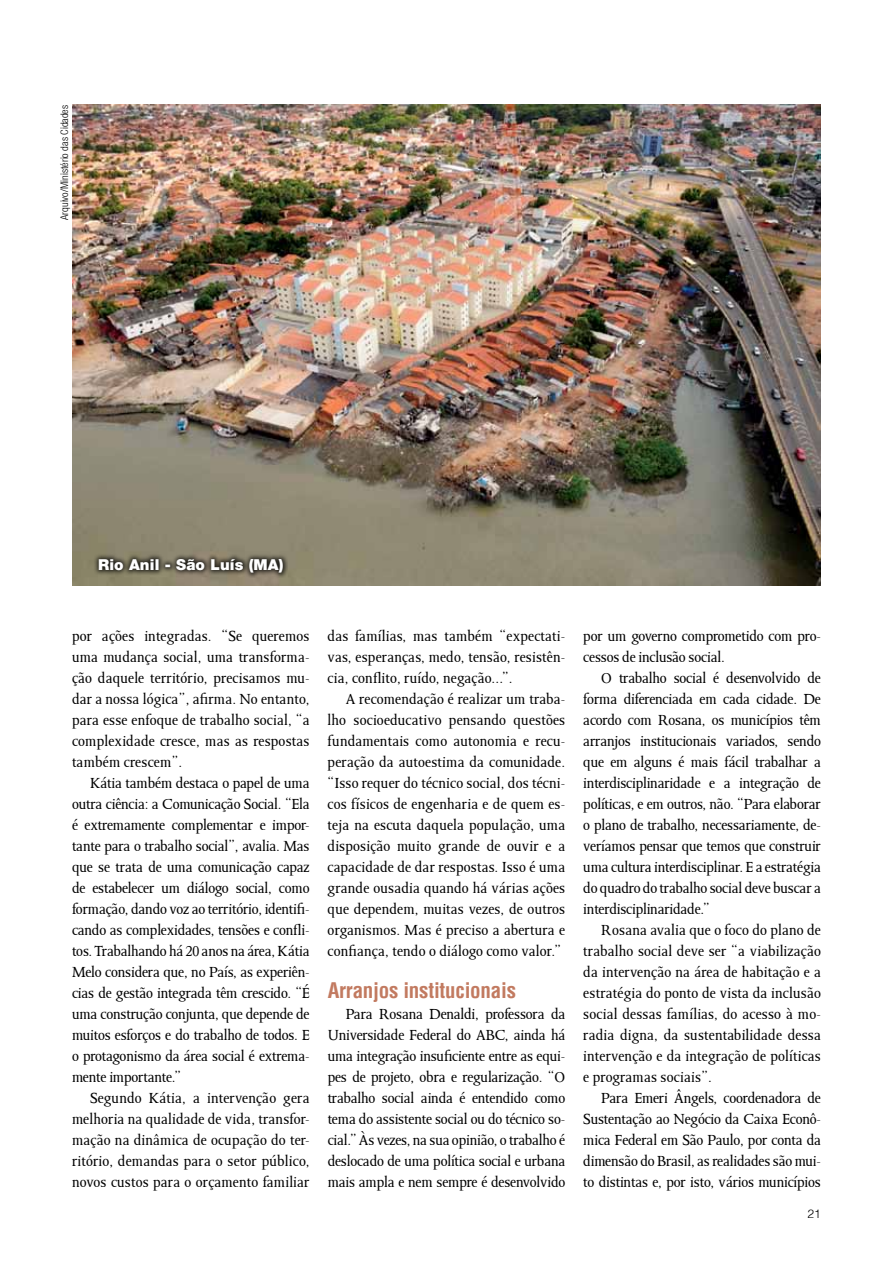
<style>
.page{position:relative;width:893px;height:1263px;background:#fff}
.page>*{position:absolute;margin:0;border:0;box-sizing:border-box;transform-origin:0 0}
.t1{font:700 condensed 21px "Helvetica LT";letter-spacing:-.01em;color:#c27a60}
.t2{font:16.5px/21px "Octavian";letter-spacing:-.01em;color:#000;text-align:justify}
.t3{font:900 15px "Helvetica Neue LT";letter-spacing:.01em;color:#fff}
.t4{font:300 12px "Helvetica LT";color:#000}
.t5{font:300 condensed 10.5px "Helvetica Neue LT";color:#000}
</style>
<div class="page">
<img style="left:72px;top:105px;width:749px;height:480px">
<div style="left:92px;top:552px;width:196px;height:26px;background:#000;opacity:.75"></div>
<p class="t5" style="left:58px;top:220px;width:116px;rotate:-90deg">Arquivo/Ministério das Cidades</p>
<p class="t3" style="left:98px;top:556px;width:187px">Rio Anil - São Luís (MA)</p>
<p class="t2" style="left:72px;top:625px;width:239px">por ações integradas. “Se queremos uma mudança social, uma transforma&shy;ção daquele território, precisamos mu&shy;dar a nossa lógica”, afirma. No entanto, para esse enfoque de trabalho social, “a complexidade cresce, mas as respostas também crescem”.</p>
<p class="t2" style="left:72px;top:772px;width:239px;text-indent:18px">Kátia também destaca o papel de uma outra ciência: a Comunicação Social. “Ela é extremamente complementar e impor&shy;tante para o trabalho social”, avalia. Mas que se trata de uma comunicação capaz de estabelecer um diálogo social, como formação, dando voz ao território, identifi&shy;cando as complexidades, tensões e confli&shy;tos. Trabalhando há 20 anos na área, Kátia Melo considera que, no País, as experiên&shy;cias de gestão integrada têm crescido. “É uma construção conjunta, que depende de muitos esforços e do trabalho de todos. E o protagonismo da área social é extrema&shy;mente importante.”</p>
<p class="t2" style="left:72px;top:1087px;width:239px;text-indent:18px">Segundo Kátia, a intervenção gera melhoria na qualidade de vida, transfor&shy;mação na dinâmica de ocupação do ter&shy;ritório, demandas para o setor público, novos custos para o orçamento familiar</p>
<p class="t2" style="left:328px;top:625px;width:239px">das famílias, mas também “expectati&shy;vas, esperanças, medo, tensão, resistên&shy;cia, conflito, ruído, negação...”.</p>
<p class="t2" style="left:328px;top:688px;width:239px;text-indent:18px">A recomendação é realizar um traba&shy;lho socioeducativo pensando questões fundamentais como autonomia e recu&shy;peração da autoestima da comunidade. “Isso requer do técnico social, dos técni&shy;cos físicos de engenharia e de quem es&shy;teja na escuta daquela população, uma disposição muito grande de ouvir e a capacidade de dar respostas. Isso é uma grande ousadia quando há várias ações que dependem, muitas vezes, de outros organismos. Mas é preciso a abertura e confiança, tendo o diálogo como valor.”</p>
<p class="t1" style="left:328px;top:977px;width:190px">Arranjos institucionais</p>
<p class="t2" style="left:328px;top:1003px;width:239px;text-indent:18px">Para Rosana Denaldi, professora da Universidade Federal do ABC, ainda há uma integração insuficiente entre as equi&shy;pes de projeto, obra e regularização. “O trabalho social ainda é entendido como tema do assistente social ou do técnico so&shy;cial.” Às vezes, na sua opinião, o trabalho é deslocado de uma política social e urbana mais ampla e nem sempre é desenvolvido</p>
<p class="t2" style="left:583px;top:625px;width:239px">por um governo comprometido com pro&shy;cessos de inclusão social.</p>
<p class="t2" style="left:583px;top:667px;width:239px;text-indent:18px">O trabalho social é desenvolvido de forma diferenciada em cada cidade. De acordo com Rosana, os municípios têm arranjos institucionais variados, sendo que em alguns é mais fácil trabalhar a interdisciplinaridade e a integração de políticas, e em outros, não. “Para elaborar o plano de trabalho, necessariamente, de&shy;veríamos pensar que temos que construir uma cultura interdisciplinar. E a estratégia do quadro do trabalho social deve buscar a interdisciplinaridade.”</p>
<p class="t2" style="left:583px;top:919px;width:239px;text-indent:18px">Rosana avalia que o foco do plano de trabalho social deve ser “a viabilização da intervenção na área de habitação e a estratégia do ponto de vista da inclusão social dessas famílias, do acesso à mo&shy;radia digna, da sustentabilidade dessa intervenção e da integração de políticas e programas sociais”.</p>
<p class="t2" style="left:583px;top:1087px;width:239px;text-indent:18px">Para Emeri Ângels, coordenadora de Sustentação ao Negócio da Caixa Econô&shy;mica Federal em São Paulo, por conta da dimensão do Brasil, as realidades são mui&shy;to distintas e, por isto, vários municípios</p>
<p class="t4" style="left:807px;top:1206px;width:15px">21</p>
</div>
